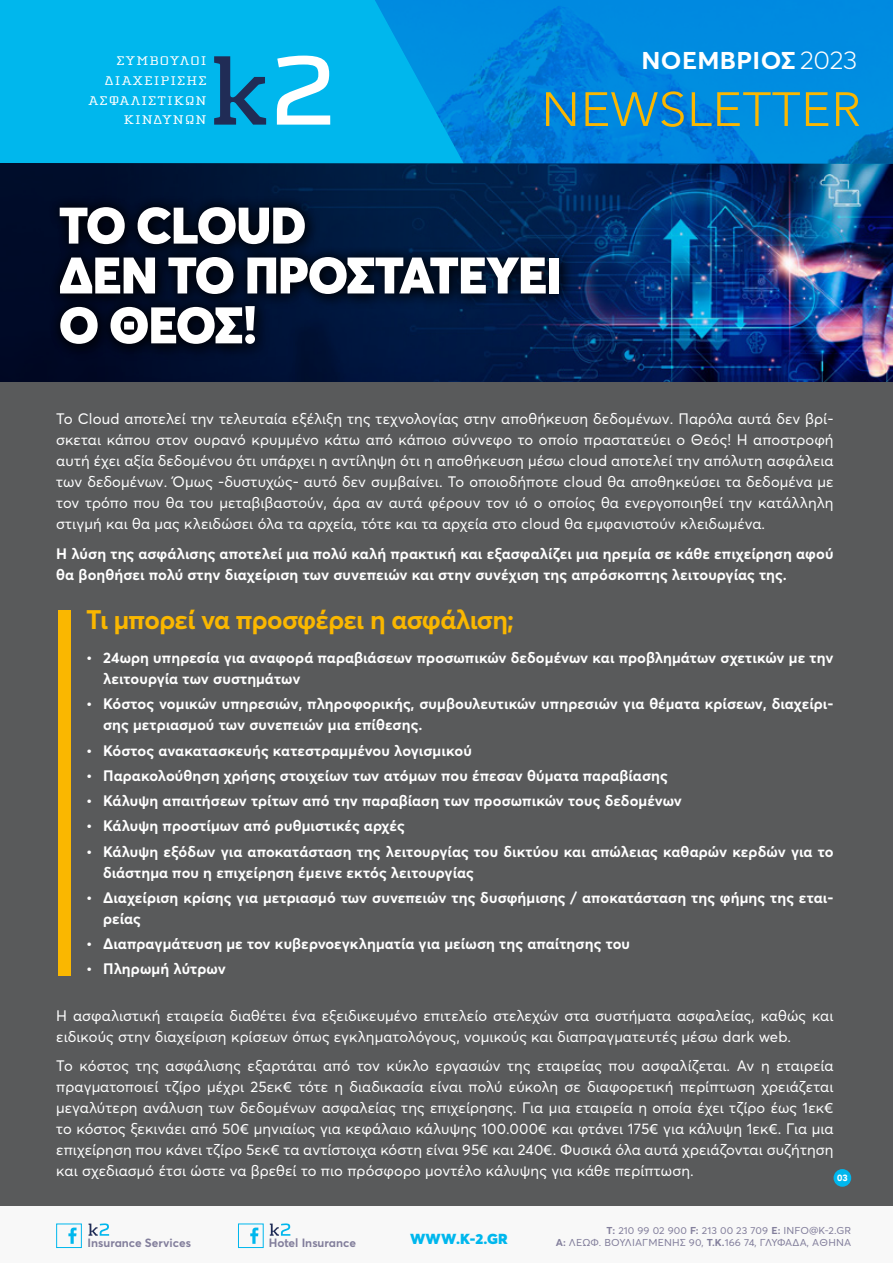
<style>
.page{position:relative;width:893px;height:1263px;background:#fff}
.page>*{position:absolute;margin:0;border:0;box-sizing:border-box;transform-origin:0 0}
.t1{font:900 50.55px/49.9px "Averta";letter-spacing:-.015em;color:#fff}
.t2{font:300 47.7px "Avenir";letter-spacing:.01em;color:#fab700;scale:1.05 1}
.t3{font:700 26.55px "Averta";letter-spacing:-.025em;color:#fab700}
.t4{font:700 24px "Averta";letter-spacing:.015em;color:#fff;scale:1.05 1}
.t5{font:15px/21px "Averta";letter-spacing:.005em;color:#fff;text-align:justify}
.t6{font:700 15px/21px "Averta";letter-spacing:.005em;color:#fff}
.t7{font:900 14.4px "Averta";color:#00b7ed;scale:1.05 1}
.t8{font:12.9px/19.8px "Cholla Slab Gr";letter-spacing:.065em;color:#fff;text-align:right;scale:1.24 1}
.t9{font:700 11.85px "Averta";color:#837f9c}
.t10{font:9.9px "Averta";letter-spacing:.01em;color:#837f9c;scale:1.05 1}
.t11{font:900 9px "Avenir";color:#fff}
.s1{font-weight:300;font-size:25.5px}
.s2{font-weight:700}
</style>
<div class="page">
<img style="left:0;top:164px;width:893px;height:219px">
<div style="left:0;top:383px;width:893px;height:824px;background:#595a5b"></div>
<div style="left:0;top:0;width:367px;height:164px;background:#00b7ed"></div>
<img style="left:367px;top:0;width:526px;height:164px">
<div style="left:0;top:1207px;width:893px;height:56px;background:#f8f8f8"></div>
<svg style="left:68px;top:1227px;width:9px;height:17px"></svg>
<div style="left:56px;top:1223px;width:26px;height:25px;border:1px solid #00b7ed"></div>
<svg style="left:250px;top:1227px;width:8px;height:17px"></svg>
<div style="left:238px;top:1223px;width:26px;height:25px;border:1px solid #00b7ed"></div>
<svg style="left:89px;top:1223px;width:20px;height:13px"></svg>
<svg style="left:270px;top:1223px;width:20px;height:13px"></svg>
<div style="left:833px;top:1169px;width:18px;height:18px;background:#00b7ed;border-radius:50%"></div>
<svg style="left:214px;top:56px;width:52px;height:69px;background:#0c7eaf"></svg>
<svg style="left:277px;top:56px;width:53px;height:69px"></svg>
<div style="left:50px;top:197px;width:525px;height:163px;background:#000;opacity:.75"></div>
<div style="left:48px;top:195px;width:523px;height:161px;background:#000;opacity:.75"></div>
<div style="left:58px;top:610px;width:13px;height:366px;background:#fab700"></div>
<p class="t8" style="left:89px;top:51px;width:97px">ΣΥΜΒΟΥΛΟΙ<br>ΔΙΑΧΕΙΡΙΣΗΣ<br>ΑΣΦΑΛΙΣΤΙΚΩΝ<br>ΚΙΝΔΥΝΩΝ</p>
<h3 class="t4" style="left:641px;top:45px;width:207px">ΝΟΕΜΒΡΙΟΣ <span class="s1">2023</span></h3>
<h2 class="t2" style="left:541px;top:81px;width:306px">NEWSLETTER</h2>
<h1 class="t1" style="left:59px;top:200px;width:505px">ΤΟ CLOUD<br>ΔΕΝ ΤΟ ΠΡΟΣΤΑΤΕΥΕΙ<br>Ο ΘΕΟΣ!</h1>
<p class="t5" style="left:56px;top:408px;width:779px">To Cloud αποτελεί την τελευταία εξέλιξη της τεχνολογίας στην αποθήκευση δεδομένων. Παρόλα αυτά δεν βρί&shy;σκεται κάπου στον ουρανό κρυμμένο κάτω από κάποιο σύννεφο το οποίο πραστατεύει ο Θεός! Η αποστροφή αυτή έχει αξία δεδομένου ότι υπάρχει η αντίληψη ότι η αποθήκευση μέσω cloud αποτελεί την απόλυτη ασφάλεια των δεδομένων. Όμως -δυστυχώς- αυτό δεν συμβαίνει. Το οποιοδήποτε cloud θα αποθηκεύσει τα δεδομένα με τον τρόπο που θα του μεταβιβαστούν, άρα αν αυτά φέρουν τον ιό ο οποίος θα ενεργοποιηθεί την κατάλληλη στιγμή και θα μας κλειδώσει όλα τα αρχεία, τότε και τα αρχεία στο cloud θα εμφανιστούν κλειδωμένα.</p>
<p class="t6" style="left:56px;top:543px;width:779px">Η λύση της ασφάλισης αποτελεί μια πολύ καλή πρακτική και εξασφαλίζει μια ηρεμία σε κάθε επιχείρηση αφού θα βοηθήσει πολύ στην διαχείριση των συνεπειών και στην συνέχιση της απρόσκοπτης λειτουργίας της.</p>
<h3 class="t3" style="left:86px;top:603px;width:430px">Τι μπορεί να προσφέρει η ασφάλιση;</h3>
<p class="t6" style="left:103px;top:647px;width:732px;text-indent:-17px">• 24ωρη υπηρεσία για αναφορά παραβιάσεων προσωπικών δεδομένων και προβλημάτων σχετικών με την λειτουργία των συστημάτων</p>
<p class="t6" style="left:103px;top:693px;width:732px;text-indent:-17px">• Κόστος νομικών υπηρεσιών, πληροφορικής, συμβουλευτικών υπηρεσιών για θέματα κρίσεων, διαχείρι&shy;σης μετριασμού των συνεπειών μια επίθεσης.</p>
<p class="t6" style="left:86px;top:740px;width:387px">• Κόστος ανακατασκευής κατεστραμμένου λογισμικού</p>
<p class="t6" style="left:86px;top:765px;width:583px">• Παρακολούθηση χρήσης στοιχείων των ατόμων που έπεσαν θύματα παραβίασης</p>
<p class="t6" style="left:86px;top:790px;width:597px">• Κάλυψη απαιτήσεων τρίτων από την παραβίαση των προσωπικών τους δεδομένων</p>
<p class="t6" style="left:86px;top:815px;width:320px">• Κάλυψη προστίμων από ρυθμιστικές αρχές</p>
<p class="t6" style="left:103px;top:841px;width:732px;text-indent:-17px">• Κάλυψη εξόδων για αποκατάσταση της λειτουργίας του δικτύου και απώλειας καθαρών κερδών για το διάστημα που η επιχείρηση έμεινε εκτός λειτουργίας</p>
<p class="t6" style="left:103px;top:887px;width:732px;text-indent:-17px">• Διαχείριση κρίσης για μετριασμό των συνεπειών της δυσφήμισης / αποκατάσταση της φήμης της εται&shy;ρείας</p>
<p class="t6" style="left:86px;top:933px;width:545px">• Διαπραγμάτευση με τον κυβερνοεγκληματία για μείωση της απαίτησης του</p>
<p class="t6" style="left:86px;top:958px;width:141px">• Πληρωμή λύτρων</p>
<p class="t5" style="left:56px;top:1005px;width:779px">Η ασφαλιστική εταιρεία διαθέτει ένα εξειδικευμένο επιτελείο στελεχών στα συστήματα ασφαλείας, καθώς και ειδικούς στην διαχείριση κρίσεων όπως εγκληματολόγους, νομικούς και διαπραγματευτές μέσω dark web.</p>
<p class="t5" style="left:56px;top:1055px;width:779px">Το κόστος της ασφάλισης εξαρτάται από τον κύκλο εργασιών της εταιρείας που ασφαλίζεται. Αν η εταιρεία πραγματοποιεί τζίρο μέχρι 25εκ€ τότε η διαδικασία είναι πολύ εύκολη σε διαφορετική περίπτωση χρειάζεται μεγαλύτερη ανάλυση των δεδομένων ασφαλείας της επιχείρησης. Για μια εταιρεία η οποία έχει τζίρο έως 1εκ€ το κόστος ξεκινάει από 50€ μηνιαίως για κεφάλαιο κάλυψης 100.000€ και φτάνει 175€ για κάλυψη 1εκ€. Για μια επιχείρηση που κάνει τζίρο 5εκ€ τα αντίστοιχα κόστη είναι 95€ και 240€. Φυσικά όλα αυτά χρειάζονται συζήτηση και σχεδιασμό έτσι ώστε να βρεθεί το πιο πρόσφορο μοντέλο κάλυψης για κάθε περίπτωση.</p>
<p class="t11" style="left:837px;top:1170px;width:12px">03</p>
<p class="t10" style="left:607px;top:1224px;width:234px"><span class="s2">T:</span> 210 99 02 900 <span class="s2">F:</span> 213 00 23 709 <span class="s2">E:</span> INFO@K-2.GR</p>
<p class="t9" style="left:88px;top:1235px;width:105px">Insurance Services</p>
<p class="t9" style="left:269px;top:1235px;width:89px">Hotel Insurance</p>
<p class="t7" style="left:410px;top:1230px;width:95px">WWW.K-2.GR</p>
<p class="t10" style="left:556px;top:1236px;width:283px"><span class="s2">A:</span> ΛΕΩΦ. ΒΟΥΛΙΑΓΜΈΝΗΣ 90, <span class="s2">T.K.</span>166 74, ΓΛΥΦΆΔΑ, AΘΗΝΑ</p>
</div>
